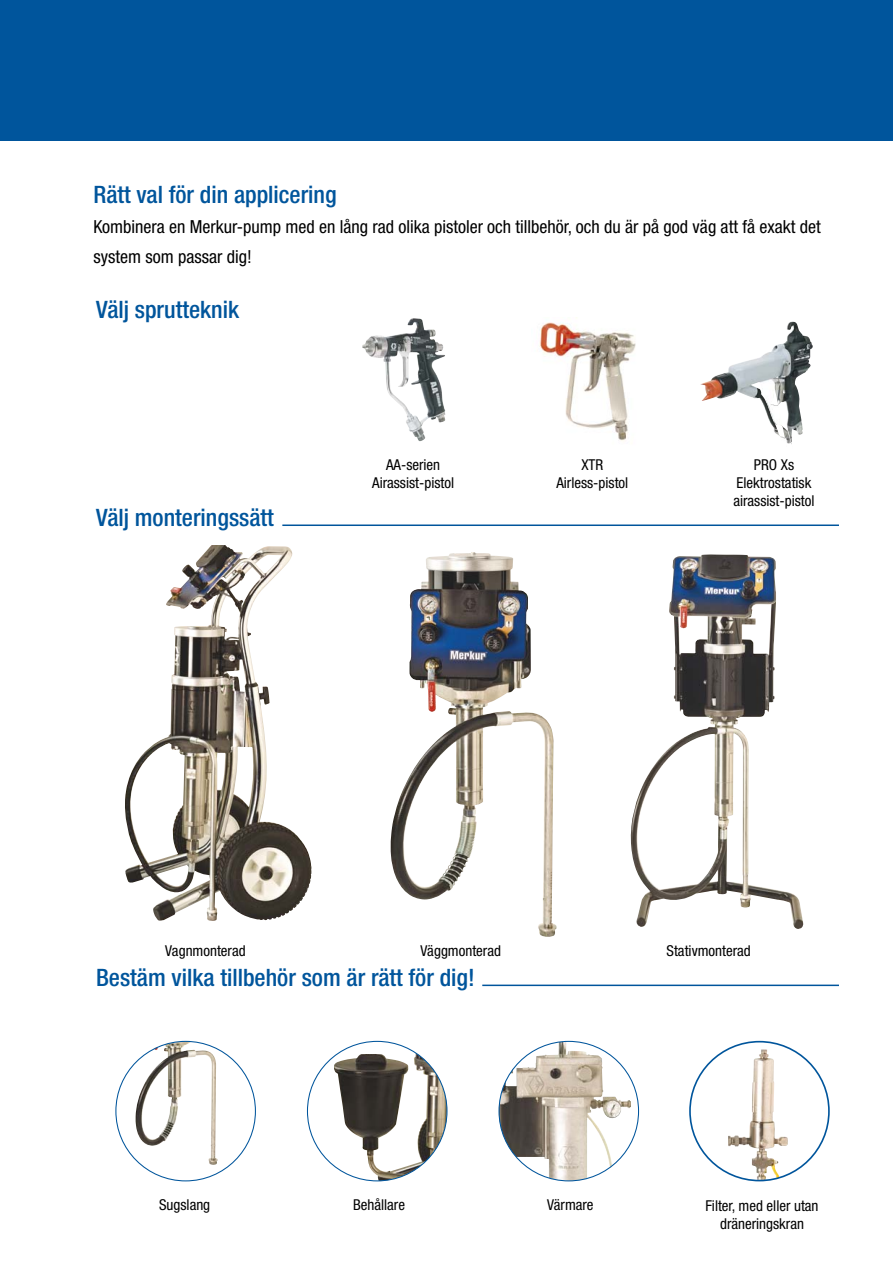
<style>
.page{position:relative;width:893px;height:1263px;background:#fff}
.page>*{position:absolute;margin:0;border:0;box-sizing:border-box;transform-origin:0 0}
.t1{font:500 condensed 24px "Helvetica Neue LT Std";color:#00559c}
.t2{font:condensed 18px/30px "Helvetica Neue LT Std";color:#000}
.t3{font:condensed 15px/18px "Helvetica Neue LT Std";color:#000;text-align:center}
</style>
<div class="page">
<div style="left:0;top:0;width:893px;height:140px;background:#00559c"></div>
<img style="left:539px;top:317px;width:97px;height:124px">
<img style="left:700px;top:322px;width:113px;height:122px">
<img style="left:362px;top:318px;width:83px;height:123px">
<img style="left:151px;top:1041px;width:67px;height:124px">
<img style="left:334px;top:1052px;width:113px;height:129px">
<svg style="left:499px;top:1041px;width:139px;height:140px"></svg>
<img style="left:546px;top:1041px;width:84px;height:110px">
<img style="left:421px;top:552px;width:136px;height:385px">
<img style="left:125px;top:546px;width:168px;height:375px">
<img style="left:630px;top:554px;width:174px;height:375px">
<hr style="left:282px;top:524px;width:557px;height:2px;background:#00559c">
<hr style="left:482px;top:984px;width:357px;height:2px;background:#00559c">
<img style="left:728px;top:1049px;width:60px;height:131px">
<h1 class="t1" style="left:94px;top:185px;width:245px">Rätt val för din applicering</h1>
<p class="t2" style="left:94px;top:213px;width:729px">Kombinera en Merkur-pump med en lång rad olika pistoler och tillbehör, och du är på god väg att få exakt det system som passar dig!</p>
<h1 class="t1" style="left:96px;top:301px;width:145px">Välj sprutteknik</h1>
<h1 class="t1" style="left:96px;top:509px;width:179px">Välj monteringssätt</h1>
<p class="t3" style="left:372px;top:457px;width:83px">AA-serien<br>Airassist-pistol</p>
<p class="t3" style="left:556px;top:457px;width:73px">XTR<br>Airless-pistol</p>
<p class="t3" style="left:733px;top:457px;width:83px">PRO Xs<br>Elektrostatisk airassist-pistol</p>
<p class="t3" style="left:165px;top:944px;width:82px">Vagnmonterad</p>
<p class="t3" style="left:420px;top:944px;width:82px">Väggmonterad</p>
<p class="t3" style="left:667px;top:944px;width:86px">Stativmonterad</p>
<h1 class="t1" style="left:96px;top:969px;width:380px">Bestäm vilka tillbehör som är rätt för dig!</h1>
<p class="t3" style="left:159px;top:1198px;width:53px">Sugslang</p>
<p class="t3" style="left:353px;top:1198px;width:53px">Behållare</p>
<p class="t3" style="left:547px;top:1198px;width:48px">Värmare</p>
<p class="t3" style="left:705px;top:1199px;width:114px">Filter, med eller utan dräneringskran</p>
</div>
